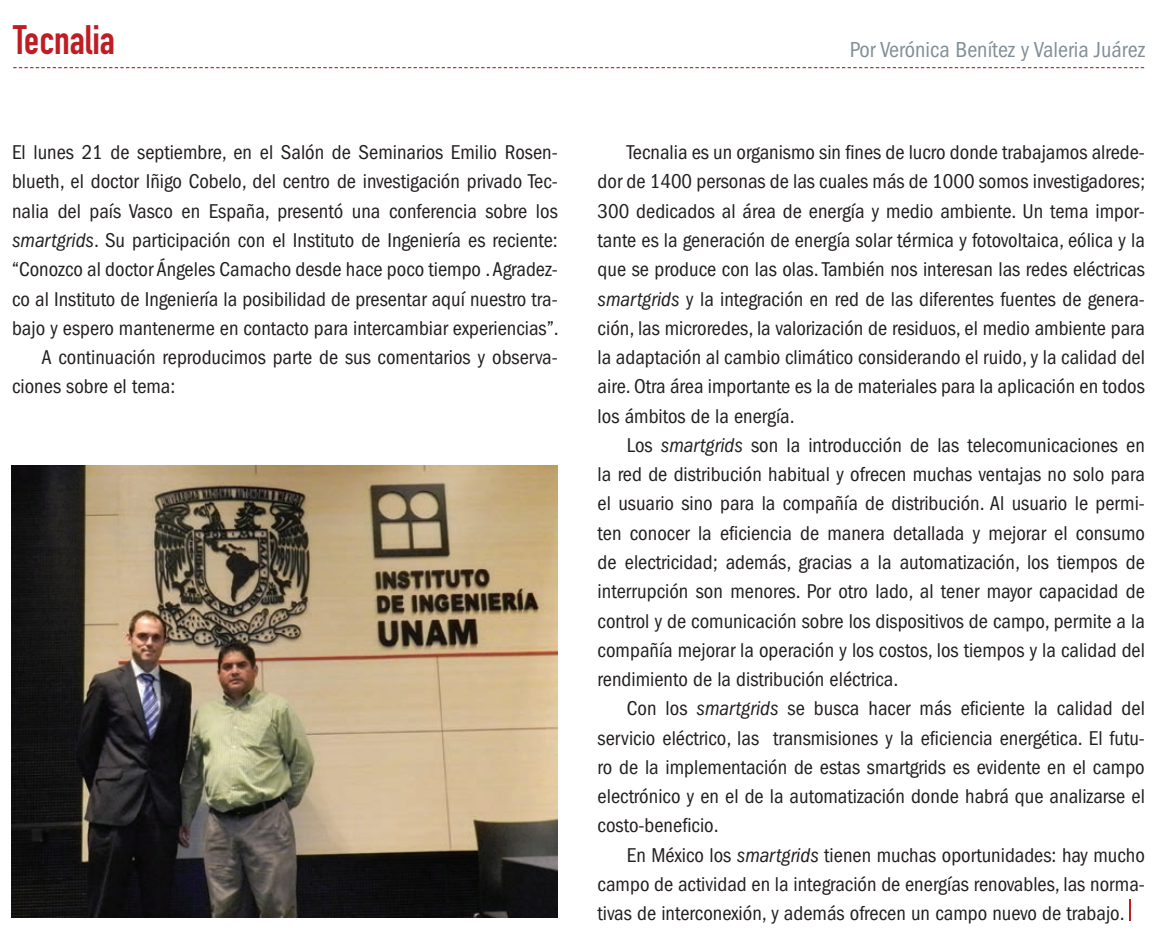
<style>
.page{position:relative;width:1154px;height:934px;background:#fff}
.page>*{position:absolute;margin:0;border:0;box-sizing:border-box;transform-origin:0 0}
.Titulos_Gaceta{font:40.5px "DIN Engschrift Std";color:#be1e23}
.Autores_gris{font:condensed 22.5px "ITC Franklin Gothic Std";color:#828f96}
.Txt_Gaceta{font:condensed 20.7px/29.2px "ITC Franklin Gothic Std";color:#231f20;text-align:justify}
._1er_parrafo_gaceta{font:condensed 20.7px/29.2px "ITC Franklin Gothic Std";color:#231f20;text-align:justify}
.s1{font-style:italic}
</style>
<div class="page">
<svg style="left:13px;top:67px;width:1131px;height:1px"></svg>
<hr style="left:1128px;top:898px;width:2px;height:22px;background:#be1e23">
<img style="left:12px;top:466px;width:545px;height:451px">
<p class="Titulos_Gaceta" style="left:13px;top:16px;width:103px">Tecnalia</p>
<p class="_1er_parrafo_gaceta" style="left:12px;top:138px;width:548px">El lunes 21 de septiembre, en el Salón de Seminarios Emilio Rosen&shy;blueth, el doctor Iñigo Cobelo, del centro de investigación privado Tec&shy;nalia del país Vasco en España, presentó una conferencia sobre los <span class="s1">smartgrids</span>. Su participación con el Instituto de Ingeniería es reciente: “Conozco al doctor Ángeles Camacho desde hace poco tiempo . Agradez&shy;co al Instituto de Ingeniería la posibilidad de presentar aquí nuestro tra&shy;bajo y espero mantenerme en contacto para intercambiar experiencias”.</p>
<p class="Txt_Gaceta" style="left:12px;top:343px;width:547px;text-indent:29px">A continuación reproducimos parte de sus comentarios y observa&shy;ciones sobre el tema:</p>
<p class="Autores_gris" style="left:849px;top:37px;width:297px">Por Verónica Benítez y Valeria Juárez</p>
<p class="Txt_Gaceta" style="left:597px;top:138px;width:548px;text-indent:29px">Tecnalia es un organismo sin fines de lucro donde trabajamos alrede&shy;dor de 1400 personas de las cuales más de 1000 somos investigadores; 300 dedicados al área de energía y medio ambiente. Un tema impor&shy;tante es la generación de energía solar térmica y fotovoltaica, eólica y la que se produce con las olas. También nos interesan las redes eléctricas <span class="s1">smartgrids</span> y la integración en red de las diferentes fuentes de genera&shy;ción, las microredes, la valorización de residuos, el medio ambiente para la adaptación al cambio climático considerando el ruido, y la calidad del aire. Otra área importante es la de materiales para la aplicación en todos los ámbitos de la energía.</p>
<p class="Txt_Gaceta" style="left:597px;top:430px;width:549px;text-indent:29px">Los <span class="s1">smartgrids</span> son la introducción de las telecomunicaciones en la red de distribución habitual y ofrecen muchas ventajas no solo para el usuario sino para la compañía de distribución. Al usuario le permi&shy;ten conocer la eficiencia de manera detallada y mejorar el consumo de electricidad; además, gracias a la automatización, los tiempos de interrupción son menores. Por otro lado, al tener mayor capacidad de control y de comunicación sobre los dispositivos de campo, permite a la compañía mejorar la operación y los costos, los tiempos y la calidad del rendimiento de la distribución eléctrica.</p>
<p class="Txt_Gaceta" style="left:597px;top:693px;width:548px;text-indent:29px">Con los <span class="s1">smartgrids</span> se busca hacer más eficiente la calidad del servicio eléctrico, las transmisiones y la eficiencia energética. El futu&shy;ro de la implementación de estas smartgrids es evidente en el campo electrónico y en el de la automatización donde habrá que analizarse el costo-beneficio.</p>
<p class="Txt_Gaceta" style="left:597px;top:840px;width:548px;text-indent:29px">En México los <span class="s1">smartgrids</span> tienen muchas oportunidades: hay mucho campo de actividad en la integración de energías renovables, las norma&shy;tivas de interconexión, y además ofrecen un campo nuevo de trabajo.</p>
</div>
